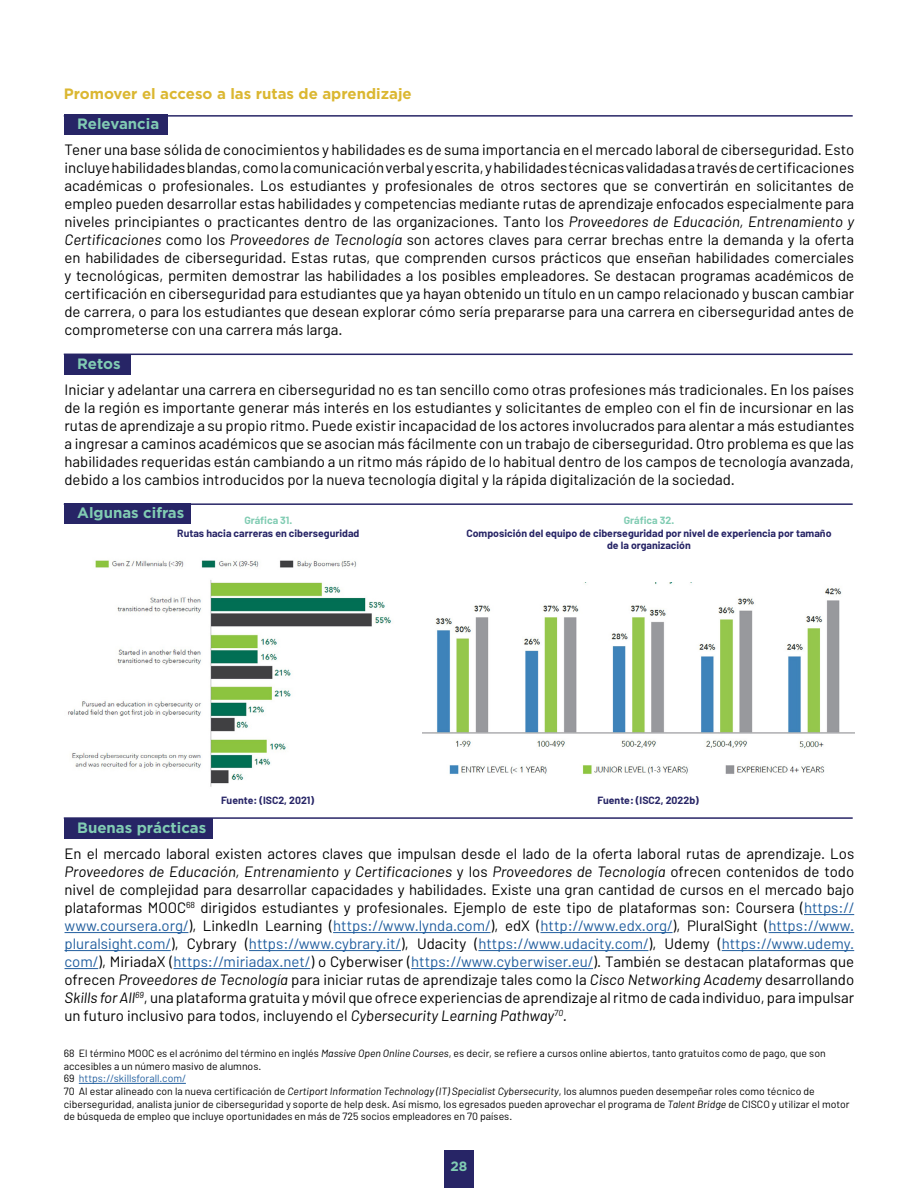
<style>
.page{position:relative;width:918px;height:1188px;background:#fff}
.page>*{position:absolute;margin:0;border:0;box-sizing:border-box;transform-origin:0 0}
.t1{font:15px/18px "Barlow";color:#000;text-align:justify}
.t2{font:700 15px "Gotham";color:#81ccb3}
.t3{font:700 15px "Gotham";color:#dbb731}
.t4{font:700 13.5px "Gotham";color:#81ccb3}
.t5{font:10.5px/12.6px "Barlow";color:#000}
.t6{font:700 10.5px/12.6px "Barlow";color:#272566;text-align:center}
.t7{font:700 10.5px "Barlow";color:#81ccb3}
.s1{font-style:italic}
.s2{color:#215e9e}
</style>
<div class="page">
<div style="left:444px;top:1150px;width:30px;height:38px;background:#272566"></div>
<div style="left:65px;top:114px;width:103px;height:21px;background:#272566"></div>
<div style="left:65px;top:354px;width:66px;height:21px;background:#272566"></div>
<div style="left:65px;top:818px;width:148px;height:20px;background:#272566"></div>
<div style="left:65px;top:503px;width:126px;height:21px;background:#272566"></div>
<hr style="left:804px;top:914px;width:50px;height:1px;background:#215e9e">
<hr style="left:65px;top:932px;width:123px;height:1px;background:#215e9e">
<hr style="left:333px;top:932px;width:158px;height:1px;background:#215e9e">
<hr style="left:540px;top:932px;width:133px;height:1px;background:#215e9e">
<hr style="left:769px;top:932px;width:85px;height:1px;background:#215e9e">
<hr style="left:65px;top:950px;width:106px;height:1px;background:#215e9e">
<hr style="left:249px;top:950px;width:152px;height:1px;background:#215e9e">
<hr style="left:478px;top:950px;width:170px;height:1px;background:#215e9e">
<hr style="left:722px;top:950px;width:132px;height:1px;background:#215e9e">
<hr style="left:65px;top:968px;width:33px;height:1px;background:#215e9e">
<hr style="left:174px;top:968px;width:136px;height:1px;background:#215e9e">
<hr style="left:411px;top:968px;width:182px;height:1px;background:#215e9e">
<hr style="left:79px;top:1083px;width:107px;height:1px;background:#215e9e">
<img style="left:67px;top:560px;width:324px;height:227px">
<img style="left:423px;top:582px;width:431px;height:192px">
<hr style="left:64px;top:817px;width:789px;height:2px;background:#272566">
<hr style="left:64px;top:115px;width:789px;height:2px;background:#272566">
<hr style="left:64px;top:354px;width:789px;height:1px;background:#272566">
<hr style="left:64px;top:503px;width:789px;height:2px;background:#272566">
<p class="t3" style="left:64px;top:85px;width:349px">Promover el acceso a las rutas de aprendizaje</p>
<p class="t2" style="left:77px;top:115px;width:84px">Relevancia</p>
<p class="t1" style="left:65px;top:141px;width:791px">Tener una base sólida de conocimientos y habilidades es de suma importancia en el mercado laboral de ciberseguridad. Esto incluye habilidades blandas, como la comunicación verbal y escrita, y habilidades técnicas validadas a través de certificaciones académicas o profesionales. Los estudiantes y profesionales de otros sectores que se convertirán en solicitantes de empleo pueden desarrollar estas habilidades y competencias mediante rutas de aprendizaje enfocados especialmente para niveles principiantes o practicantes dentro de las organizaciones. Tanto los <span class="s1">Proveedores de Educación, Entrenamiento y Certificaciones</span> como los <span class="s1">Proveedores de Tecnología</span> son actores claves para cerrar brechas entre la demanda y la oferta en habilidades de ciberseguridad. Estas rutas, que comprenden cursos prácticos que enseñan habilidades comerciales y tecnológicas, permiten demostrar las habilidades a los posibles empleadores. Se destacan programas académicos de certificación en ciberseguridad para estudiantes que ya hayan obtenido un título en un campo relacionado y buscan cambiar de carrera, o para los estudiantes que desean explorar cómo sería prepararse para una carrera en ciberseguridad antes de comprometerse con una carrera más larga.</p>
<p class="t2" style="left:77px;top:355px;width:45px">Retos</p>
<p class="t1" style="left:65px;top:381px;width:791px">Iniciar y adelantar una carrera en ciberseguridad no es tan sencillo como otras profesiones más tradicionales. En los países de la región es importante generar más interés en los estudiantes y solicitantes de empleo con el fin de incursionar en las rutas de aprendizaje a su propio ritmo. Puede existir incapacidad de los actores involucrados para alentar a más estudiantes a ingresar a caminos académicos que se asocian más fácilmente con un trabajo de ciberseguridad. Otro problema es que las habilidades requeridas están cambiando a un ritmo más rápido de lo habitual dentro de los campos de tecnología avanzada, debido a los cambios introducidos por la nueva tecnología digital y la rápida digitalización de la sociedad.</p>
<p class="t2" style="left:77px;top:504px;width:109px">Algunas cifras</p>
<p class="t7" style="left:244px;top:514px;width:49px">Gráfica 31.</p>
<p class="t6" style="left:177px;top:527px;width:184px">Rutas hacia carreras en ciberseguridad</p>
<p class="t7" style="left:624px;top:514px;width:52px">Gráfica 32.</p>
<p class="t6" style="left:466px;top:527px;width:367px">Composición del equipo de ciberseguridad por nivel de experiencia por tamaño de la organización</p>
<p class="t2" style="left:77px;top:819px;width:131px">Buenas prácticas</p>
<p class="t6" style="left:221px;top:794px;width:94px">Fuente: (ISC2, 2021)</p>
<p class="t6" style="left:598px;top:794px;width:103px">Fuente: (ISC2, 2022b)</p>
<p class="t1" style="left:65px;top:844px;width:791px">En el mercado laboral existen actores claves que impulsan desde el lado de la oferta laboral rutas de aprendizaje. Los <span class="s1">Proveedores de Educación, Entrenamiento y Certificaciones</span> y los <span class="s1">Proveedores de Tecnología</span> ofrecen contenidos de todo nivel de complejidad para desarrollar capacidades y habilidades. Existe una gran cantidad de cursos en el mercado bajo plataformas MOOC<sup>68</sup> dirigidos estudiantes y profesionales. Ejemplo de este tipo de plataformas son: Coursera (<span class="s2">https:// www.coursera.org/</span>), LinkedIn Learning (<span class="s2">https://www.lynda.com/</span>), edX (<span class="s2">http://www.edx.org/</span>), PluralSight (<span class="s2">https://www. pluralsight.com/</span>), Cybrary (<span class="s2">https://www.cybrary.it/</span>), Udacity (<span class="s2">https://www.udacity.com/</span>), Udemy (<span class="s2">https://www.udemy. com/</span>), MiriadaX (<span class="s2">https://miriadax.net/</span>) o Cyberwiser (<span class="s2">https://www.cyberwiser.eu/</span>). También se destacan plataformas que ofrecen <span class="s1">Proveedores de Tecnología</span> para iniciar rutas de aprendizaje tales como la <span class="s1">Cisco Networking Academy</span> desarrollando <span class="s1">Skills for All</span><sup>69</sup>, una plataforma gratuita y móvil que ofrece experiencias de aprendizaje al ritmo de cada individuo, para impulsar un futuro inclusivo para todos, incluyendo el <span class="s1">Cybersecurity Learning Pathway</span><sup>70</sup><span class="s1">.</span></p>
<p class="t5" style="left:64px;top:1047px;width:787px">68 El término MOOC es el acrónimo del término en inglés <span class="s1">Massive Open Online Courses</span>, es decir, se refiere a cursos online abiertos, tanto gratuitos como de pago, que son accesibles a un número masivo de alumnos.<br>69 <span class="s2">https://skillsforall.com/<br></span>70 Al estar alineado con la nueva certificación de <span class="s1">Certiport Information Technology (IT) Specialist Cybersecurity</span>, los alumnos pueden desempeñar roles como técnico de ciberseguridad, analista junior de ciberseguridad y soporte de help desk. Así mismo, los egresados pueden aprovechar el programa de <span class="s1">Talent Bridge</span> de CISCO y utilizar el motor de búsqueda de empleo que incluye oportunidades en más de 725 socios empleadores en 70 países.</p>
<p class="t4" style="left:451px;top:1158px;width:18px">28</p>
</div>
